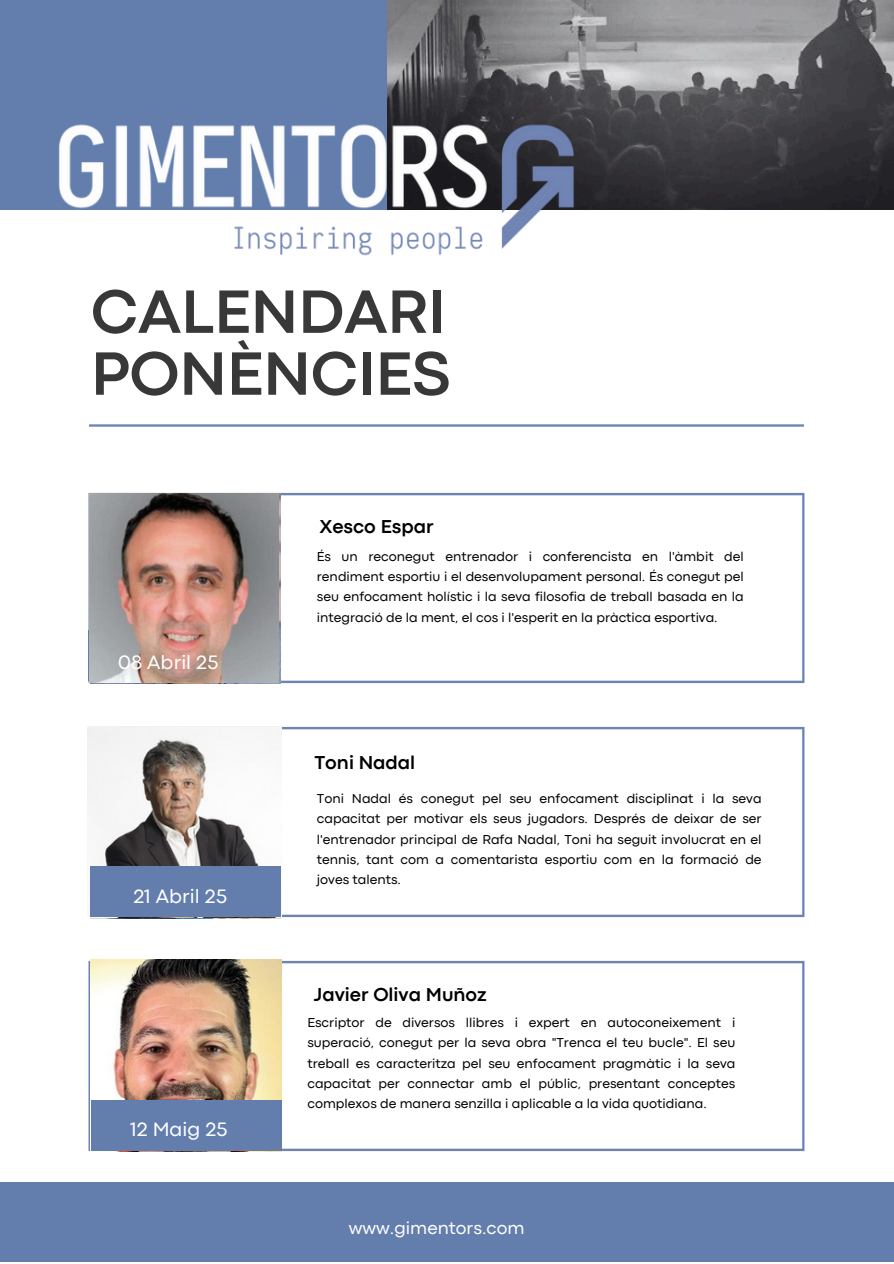
<style>
.page{position:relative;width:894px;height:1264px;background:#fff}
.page>*{position:absolute;margin:0;border:0;box-sizing:border-box;transform-origin:0 0}
.t1{font:700 63.75px/61.8px "Codec Pro";color:#393838}
.t2{font:20.25px "Codec Pro";color:#fff}
.t3{font:700 19.5px "Codec Pro";color:#000}
.t4{font:18px "Codec Pro";color:#fff}
.t5{font:13.5px/20.2px "Codec Pro";color:#000;text-align:justify}
</style>
<div class="page">
<div style="left:0;top:0;width:893px;height:209px;background:#637ead"></div>
<img style="left:387px;top:0;width:506px;height:209px">
<img style="left:88px;top:492px;width:717px;height:192px">
<img style="left:87px;top:726px;width:718px;height:193px">
<img style="left:88px;top:959px;width:717px;height:193px">
<img style="left:89px;top:493px;width:189px;height:189px">
<img style="left:88px;top:727px;width:193px;height:190px">
<div style="left:90px;top:866px;width:191px;height:51px;background:#637ead"></div>
<img style="left:90px;top:959px;width:191px;height:192px">
<div style="left:0;top:1182px;width:893px;height:80px;background:#637ead"></div>
<div style="left:91px;top:1100px;width:190px;height:51px;background:#637ead"></div>
<img style="left:0;top:62px;width:651px;height:194px">
<p class="t1" style="left:91px;top:285px;width:361px">CALENDARI<br>PONÈNCIES</p>
<p class="t3" style="left:319px;top:519px;width:116px">Xesco Espar</p>
<h1 class="t2" style="left:118px;top:654px;width:102px">08 Abril 25</h1>
<p class="t2" style="left:133px;top:888px;width:95px">21 Abril 25</p>
<p class="t2" style="left:130px;top:1121px;width:99px">12 Maig 25</p>
<p class="t5" style="left:317px;top:547px;width:428px">És un reconegut entrenador i conferencista en l'àmbit del rendiment esportiu i el desenvolupament personal. És conegut pel seu enfocament holístic i la seva filosofia de treball basada en la integració de la ment, el cos i l'esperit en la pràctica esportiva.</p>
<h2 class="t3" style="left:314px;top:755px;width:102px">Toni Nadal</h2>
<p class="t5" style="left:317px;top:789px;width:446px">Toni Nadal és conegut pel seu enfocament disciplinat i la seva capacitat per motivar els seus jugadors. Després de deixar de ser l'entrenador principal de Rafa Nadal, Toni ha seguit involucrat en el tennis, tant com a comentarista esportiu com en la formació de joves talents.</p>
<h3 class="t3" style="left:314px;top:987px;width:174px">Javier Oliva Muñoz</h3>
<p class="t5" style="left:307px;top:1013px;width:429px">Escriptor de diversos llibres i expert en autoconeixement i superació, conegut per la seva obra "Trenca el teu bucle". El seu treball es caracteritza pel seu enfocament pragmàtic i la seva capacitat per connectar amb el públic, presentant conceptes complexos de manera senzilla i aplicable a la vida quotidiana.</p>
<p class="t4" style="left:349px;top:1221px;width:177px">www.gimentors.com</p>
</div>
